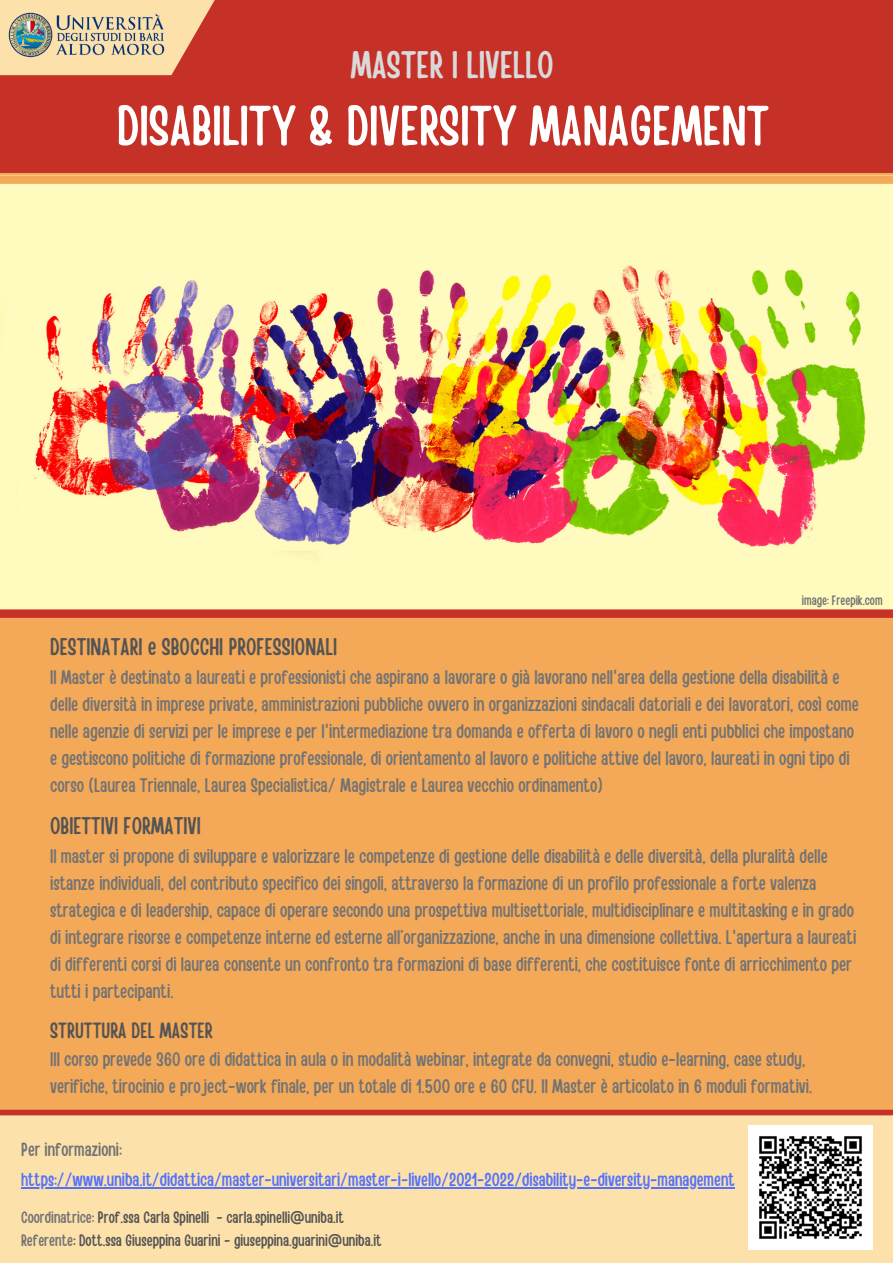
<style>
.page{position:relative;width:893px;height:1263px;background:#fff}
.page>*{position:absolute;margin:0;border:0;box-sizing:border-box;transform-origin:0 0}
.t1{font:55.88px "Handy Casual Condensed";color:#fff}
.t2{font:38.17px "Handy Casual Condensed";color:#d9d9d9}
.t3{font:24px "Handy Casual Condensed";color:#545454}
.t4{font:21.9px "Handy Casual Condensed";color:#545454}
.t5{font:19.5px/27px "Handy Casual Condensed";color:#737373}
.t6{font:18.67px "Handy Casual Condensed";color:#5271ff}
.t7{font:18.67px "Handy Casual Condensed";color:#737373}
.t8{font:16.27px "Handy Casual Condensed";color:#545454}
.t9{font:13.5px "Handy Casual Condensed";color:#737373}
.s1{color:#737373}
</style>
<div class="page">
<div style="left:0;top:0;width:893px;height:176px;background:#c53027"></div>
<svg style="left:0;top:0;width:215px;height:75px"></svg>
<img style="left:9px;top:11px;width:161px;height:49px">
<img style="left:0;top:184px;width:893px;height:425px">
<div style="left:0;top:1107px;width:893px;height:156px;background:#fce1aa"></div>
<img style="left:748px;top:1126px;width:124px;height:123px">
<hr style="left:21px;top:1187px;width:714px;height:1px;background:#5271ff">
<div style="left:0;top:611px;width:893px;height:503px;background:#f4a959"></div>
<div style="left:0;top:609px;width:893px;height:9px;background:#c53027"></div>
<div style="left:0;top:1110px;width:893px;height:5px;background:#c53027"></div>
<div style="left:0;top:175px;width:893px;height:9px;background:#f4a959"></div>
<p class="t2" style="left:350px;top:40px;width:205px">MASTER I LIVELLO</p>
<p class="t1" style="left:117px;top:89px;width:653px">DISABILITY &amp; DIVERSITY MANAGEMENT</p>
<p class="t9" style="left:801px;top:592px;width:82px">image: Freepik.com</p>
<p class="t3" style="left:50px;top:631px;width:289px">DESTINATARI e SBOCCHI PROFESSIONALI</p>
<p class="t5" style="left:50px;top:663px;width:810px">Il Master è destinato a laureati e professionisti che aspirano a lavorare o già lavorano nell'area della gestione della disabilità e delle diversità in imprese private, amministrazioni pubbliche ovvero in organizzazioni sindacali datoriali e dei lavoratori, così come nelle agenzie di servizi per le imprese e per l'intermediazione tra domanda e offerta di lavoro o negli enti pubblici che impostano e gestiscono politiche di formazione professionale, di orientamento al lavoro e politiche attive del lavoro, laureati in ogni tipo di corso (Laurea Triennale, Laurea Specialistica/ Magistrale e Laurea vecchio ordinamento)</p>
<p class="t3" style="left:50px;top:810px;width:152px">OBIETTIVI FORMATIVI</p>
<p class="t5" style="left:50px;top:841px;width:808px">Il master si propone di sviluppare e valorizzare le competenze di gestione delle disabilità e delle diversità, della pluralità delle istanze individuali, del contributo specifico dei singoli, attraverso la formazione di un profilo professionale a forte valenza strategica e di leadership, capace di operare secondo una prospettiva multisettoriale, multidisciplinare e multitasking e in grado di integrare risorse e competenze interne ed esterne all’organizzazione, anche in una dimensione collettiva. L'apertura a laureati di differenti corsi di laurea consente un confronto tra formazioni di base differenti, che costituisce fonte di arricchimento per tutti i partecipanti.</p>
<p class="t4" style="left:50px;top:1016px;width:164px">STRUTTURA DEL MASTER</p>
<p class="t5" style="left:50px;top:1045px;width:763px">IIl corso prevede 360 ore di didattica in aula o in modalità webinar, integrate da convegni, studio e-learning, case study, verifiche, tirocinio e project-work finale, per un totale di 1.500 ore e 60 CFU. Il Master è articolato in 6 moduli formativi.</p>
<p class="t7" style="left:21px;top:1137px;width:102px">Per informazioni:</p>
<p class="t6" style="left:21px;top:1167px;width:715px">https://www.uniba.it/didattica/master-universitari/master-i-livello/2021-2022/disability-e-diversity-management</p>
<p class="t8" style="left:21px;top:1207px;width:324px"><span class="s1">Coordinatrice:</span> Prof.ssa Carla Spinelli - carla.spinelli@uniba.it</p>
<p class="t8" style="left:21px;top:1230px;width:362px"><span class="s1">Referente</span>: Dott.ssa Giuseppina Guarini - giuseppina.guarini@uniba.it</p>
</div>
